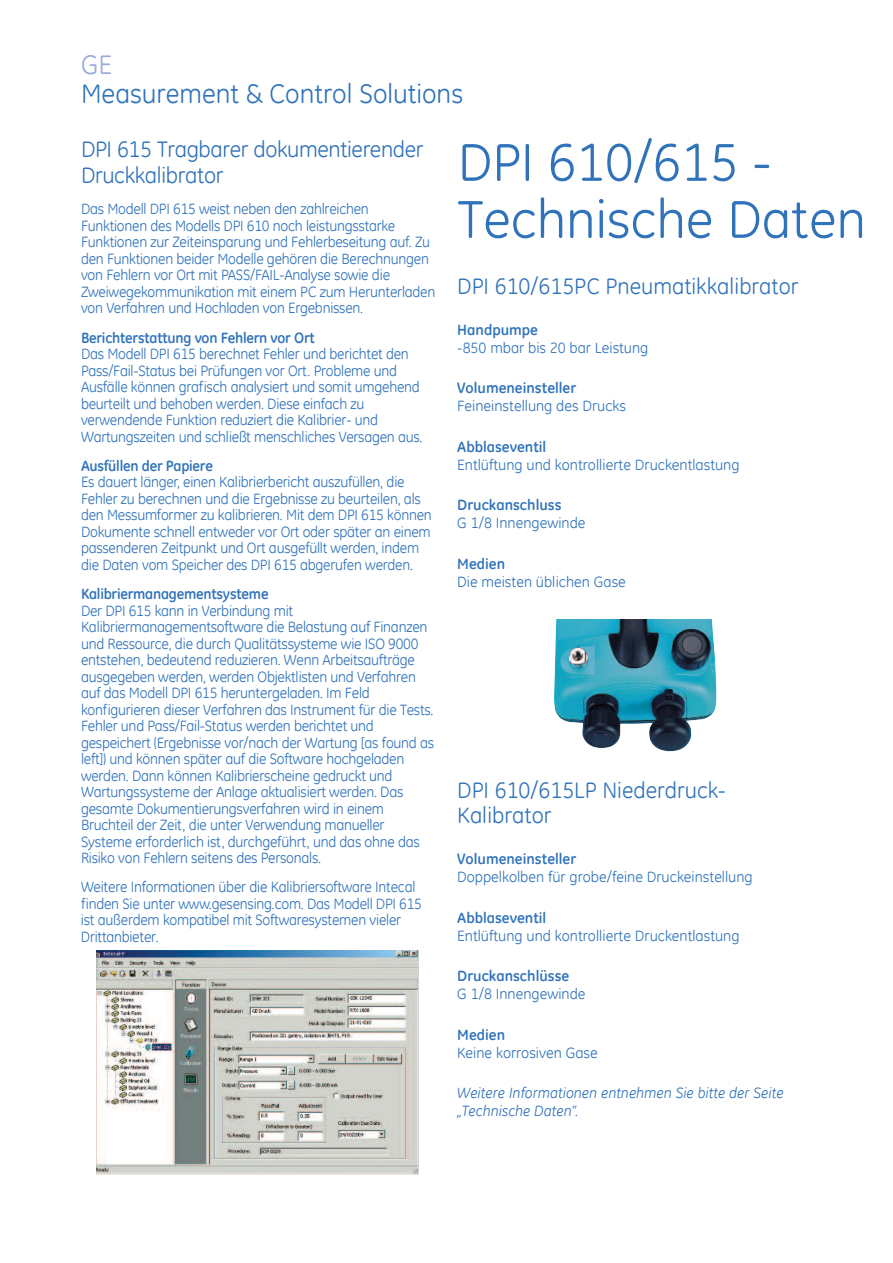
<style>
.page{position:relative;width:893px;height:1263px;background:#fff}
.page>*{position:absolute;margin:0;border:0;box-sizing:border-box;transform-origin:0 0}
.t1{font:54px/57px "GE Inspira";color:#3073ba}
.t2{font:27px "GE Inspira";color:#3073ba}
.t3{font:27px "GE Inspira";color:#97aad7}
.t4{font:22.5px/25.5px "GE Inspira";color:#3073ba}
.t5{font:15px/16.5px "GE Inspira";letter-spacing:-.015em;color:#3073ba}
.t6{font:700 15px "GE Inspira";color:#3073ba}
.t7{font:italic 15px/18px "GE Inspira";color:#3073ba}
</style>
<div class="page">
<img style="left:554px;top:620px;width:163px;height:131px">
<img style="left:96px;top:950px;width:322px;height:224px">
<h2 class="t3" style="left:81px;top:49px;width:32px">GE</h2>
<h2 class="t2" style="left:81px;top:78px;width:384px">Measurement &amp; Control Solutions</h2>
<h3 class="t4" style="left:81px;top:137px;width:344px">DPI 615 Tragbarer dokumentierender<br>Druckkalibrator</h3>
<p class="t5" style="left:81px;top:201px;width:356px">Das Modell DPI 615 weist neben den zahlreichen Funktionen des Modells DPI 610 noch leistungsstarke Funktionen zur Zeiteinsparung und Fehlerbeseitung auf. Zu den Funktionen beider Modelle gehören die Berechnungen von Fehlern vor Ort mit PASS/FAIL-Analyse sowie die Zweiwegekommunikation mit einem PC zum Herunterladen von Verfahren und Hochladen von Ergebnissen.</p>
<p class="t6" style="left:81px;top:329px;width:235px">Berichterstattung von Fehlern vor Ort</p>
<p class="t5" style="left:81px;top:346px;width:343px">Das Modell DPI 615 berechnet Fehler und berichtet den Pass/Fail-Status bei Prüfungen vor Ort. Probleme und Ausfälle können grafisch analysiert und somit umgehend beurteilt und behoben werden. Diese einfach zu verwendende Funktion reduziert die Kalibrier- und Wartungszeiten und schließt menschliches Versagen aus.</p>
<p class="t6" style="left:81px;top:457px;width:133px">Ausfüllen der Papiere</p>
<p class="t5" style="left:81px;top:474px;width:352px">Es dauert länger, einen Kalibrierbericht auszufüllen, die Fehler zu berechnen und die Ergebnisse zu beurteilen, als den Messumformer zu kalibrieren. Mit dem DPI 615 können Dokumente schnell entweder vor Ort oder später an einem passenderen Zeitpunkt und Ort ausgefüllt werden, indem die Daten vom Speicher des DPI 615 abgerufen werden.</p>
<p class="t6" style="left:81px;top:585px;width:189px">Kalibriermanagementsysteme</p>
<p class="t5" style="left:81px;top:602px;width:355px">Der DPI 615 kann in Verbindung mit Kalibriermanagementsoftware die Belastung auf Finanzen und Ressource, die durch Qualitätssysteme wie ISO 9000 entstehen, bedeutend reduzieren. Wenn Arbeitsaufträge ausgegeben werden, werden Objektlisten und Verfahren auf das Modell DPI 615 heruntergeladen. Im Feld konfigurieren dieser Verfahren das Instrument für die Tests.<br>Fehler und Pass/Fail-Status werden berichtet und gespeichert (Ergebnisse vor/nach der Wartung [as found as left]) und können später auf die Software hochgeladen werden. Dann können Kalibrierscheine gedruckt und Wartungssysteme der Anlage aktualisiert werden. Das gesamte Dokumentierungsverfahren wird in einem Bruchteil der Zeit, die unter Verwendung manueller Systeme erforderlich ist, durchgeführt, und das ohne das Risiko von Fehlern seitens des Personals.</p>
<p class="t5" style="left:81px;top:879px;width:342px">Weitere Informationen über die Kalibriersoftware Intecal finden Sie unter www.gesensing.com. Das Modell DPI 615 ist außerdem kompatibel mit Softwaresystemen vieler Drittanbieter.</p>
<h1 class="t1" style="left:458px;top:133px;width:410px">DPI 610/615 -<br>Technische Daten</h1>
<h3 class="t4" style="left:457px;top:274px;width:343px">DPI 610/615PC Pneumatikkalibrator</h3>
<p class="t6" style="left:457px;top:321px;width:82px">Handpumpe</p>
<p class="t5" style="left:457px;top:339px;width:193px">-850 mbar bis 20 bar Leistung</p>
<p class="t6" style="left:457px;top:379px;width:120px">Volumeneinsteller</p>
<p class="t5" style="left:457px;top:398px;width:170px">Feineinstellung des Drucks</p>
<p class="t6" style="left:457px;top:438px;width:90px">Abblaseventil</p>
<p class="t5" style="left:457px;top:456px;width:284px">Entlüftung und kontrollierte Druckentlastung</p>
<p class="t6" style="left:457px;top:496px;width:106px">Druckanschluss</p>
<p class="t5" style="left:457px;top:515px;width:130px">G 1/8 Innengewinde</p>
<p class="t6" style="left:457px;top:555px;width:49px">Medien</p>
<p class="t5" style="left:457px;top:573px;width:170px">Die meisten üblichen Gase</p>
<h3 class="t4" style="left:457px;top:777px;width:270px">DPI 610/615LP Niederdruck-<br>Kalibrator</h3>
<p class="t6" style="left:457px;top:850px;width:120px">Volumeneinsteller</p>
<p class="t5" style="left:457px;top:868px;width:297px">Doppelkolben für grobe/feine Druckeinstellung</p>
<p class="t6" style="left:457px;top:908px;width:90px">Abblaseventil</p>
<p class="t5" style="left:457px;top:927px;width:284px">Entlüftung und kontrollierte Druckentlastung</p>
<p class="t6" style="left:457px;top:967px;width:114px">Druckanschlüsse</p>
<p class="t5" style="left:457px;top:985px;width:130px">G 1/8 Innengewinde</p>
<p class="t6" style="left:457px;top:1025px;width:49px">Medien</p>
<p class="t5" style="left:457px;top:1044px;width:142px">Keine korrosiven Gase</p>
<p class="t7" style="left:457px;top:1084px;width:328px">Weitere Informationen entnehmen Sie bitte der Seite „Technische Daten“.</p>
</div>
